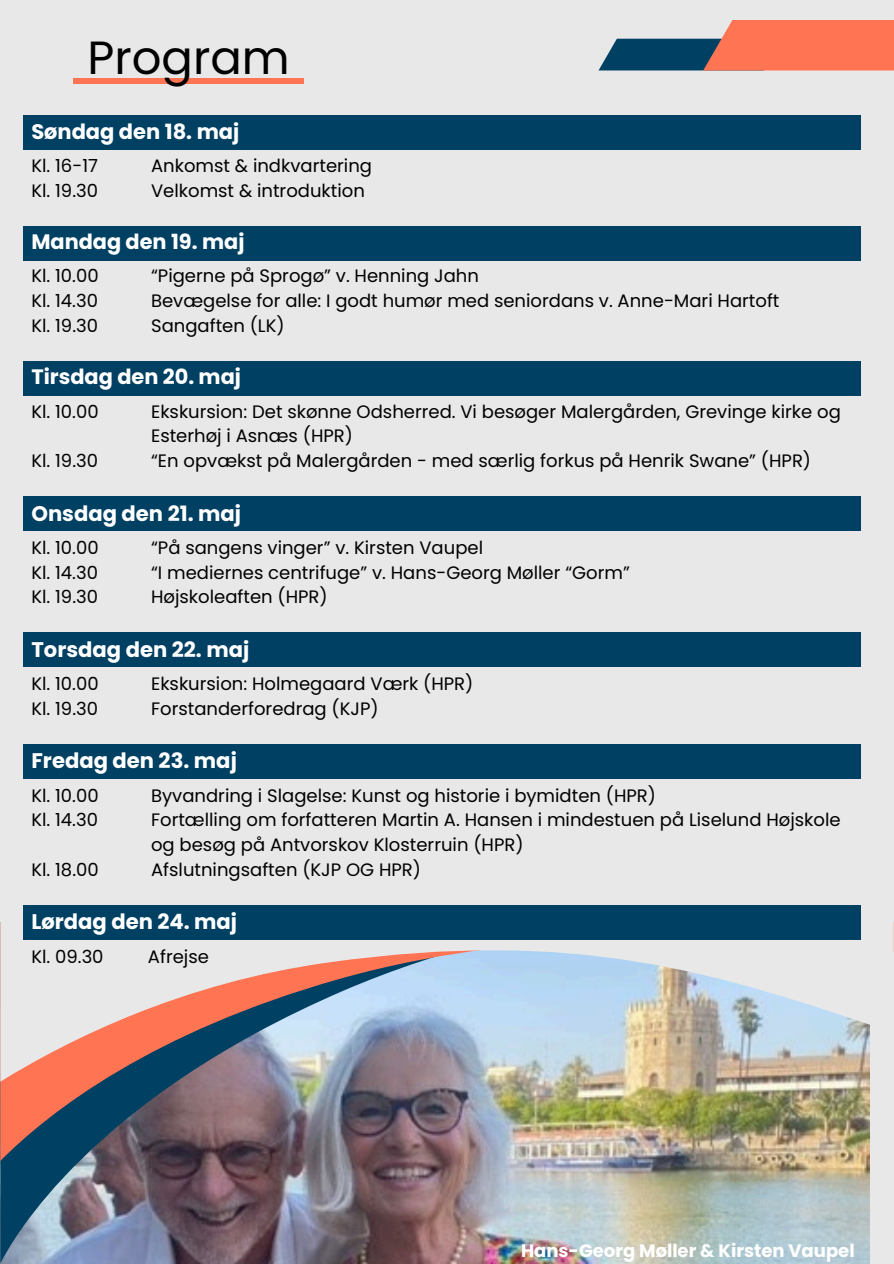
<style>
.page{position:relative;width:894px;height:1264px;background:#fff}
.page>*{position:absolute;margin:0;border:0;box-sizing:border-box;transform-origin:0 0}
.t1{font:46.5px "Poppins";color:#000}
.t2{font:700 21.15px "Poppins";color:#fff}
.t3{font:700 21px "Poppins";color:#fff}
.t4{font:700 20.85px "Poppins";color:#fff}
.t5{font:18px/24.8px "Poppins";color:#000}
.t6{font:700 18px "Poppins";color:#fff}
</style>
<div class="page">
<div style="left:0;top:0;width:893px;height:1263px;background:#e8e8e8"></div>
<svg style="left:599px;top:20px;width:294px;height:50px"></svg>
<div style="left:73px;top:78px;width:231px;height:6px;background:#ff7453"></div>
<img style="left:0;top:1160px;width:870px;height:103px">
<img style="left:0;top:1081px;width:870px;height:79px">
<svg style="left:0;top:921px;width:870px;height:160px"></svg>
<div style="left:23px;top:115px;width:837px;height:35px;background:#004062"></div>
<div style="left:23px;top:226px;width:837px;height:34px;background:#004062"></div>
<div style="left:23px;top:361px;width:837px;height:35px;background:#004062"></div>
<div style="left:23px;top:633px;width:837px;height:34px;background:#004062"></div>
<div style="left:23px;top:744px;width:837px;height:34px;background:#004062"></div>
<div style="left:23px;top:496px;width:837px;height:35px;background:#004062"></div>
<div style="left:23px;top:905px;width:837px;height:34px;background:#004062"></div>
<h2 class="t1" style="left:87px;top:25px;width:204px">Program</h2>
<h1 class="t3" style="left:31px;top:117px;width:209px">Søndag den 18. maj</h1>
<p class="t5" style="left:31px;top:153px;width:68px">Kl. 16-17</p>
<p class="t5" style="left:31px;top:178px;width:68px">Kl. 19.30</p>
<p class="t5" style="left:151px;top:153px;width:222px">Ankomst &amp; indkvartering</p>
<p class="t5" style="left:151px;top:178px;width:215px">Velkomst &amp; introduktion</p>
<p class="t4" style="left:31px;top:227px;width:214px">Mandag den 19. maj</p>
<p class="t5" style="left:31px;top:264px;width:69px">Kl. 10.00</p>
<h2 class="t5" style="left:31px;top:288px;width:68px">Kl. 14.30</h2>
<p class="t5" style="left:31px;top:313px;width:68px">Kl. 19.30</p>
<p class="t5" style="left:151px;top:264px;width:329px">“Pigerne på Sprogø” v. Henning Jahn</p>
<p class="t5" style="left:151px;top:288px;width:629px">Bevægelse for alle: I godt humør med seniordans v. Anne-Mari Hartoft</p>
<p class="t5" style="left:151px;top:313px;width:135px">Sangaften (LK)</p>
<p class="t4" style="left:31px;top:362px;width:211px">Tirsdag den 20. maj</p>
<h2 class="t5" style="left:31px;top:399px;width:69px">Kl. 10.00</h2>
<p class="t5" style="left:31px;top:448px;width:68px">Kl. 19.30</p>
<p class="t5" style="left:151px;top:399px;width:691px">Ekskursion: Det skønne Odsherred. Vi besøger Malergården, Grevinge kirke og<br>Esterhøj i Asnæs (HPR)</p>
<p class="t5" style="left:151px;top:448px;width:661px">“En opvækst på Malergården - med særlig forkus på Henrik Swane” (HPR)</p>
<p class="t2" style="left:31px;top:498px;width:211px">Onsdag den 21. maj</p>
<p class="t5" style="left:31px;top:535px;width:69px">Kl. 10.00</p>
<p class="t5" style="left:31px;top:560px;width:68px">Kl. 14.30</p>
<p class="t5" style="left:31px;top:584px;width:68px">Kl. 19.30</p>
<h2 class="t5" style="left:151px;top:535px;width:333px">“På sangens vinger” v. Kirsten Vaupel</h2>
<p class="t5" style="left:151px;top:560px;width:480px">“I mediernes centrifuge” v. Hans-Georg Møller “Gorm”</p>
<p class="t5" style="left:151px;top:584px;width:178px">Højskoleaften (HPR)</p>
<h2 class="t2" style="left:31px;top:634px;width:219px">Torsdag den 22. maj</h2>
<p class="t5" style="left:31px;top:671px;width:69px">Kl. 10.00</p>
<p class="t5" style="left:31px;top:696px;width:68px">Kl. 19.30</p>
<h2 class="t5" style="left:151px;top:671px;width:324px">Ekskursion: Holmegaard Værk (HPR)</h2>
<p class="t5" style="left:151px;top:696px;width:229px">Forstanderforedrag (KJP)</p>
<p class="t2" style="left:31px;top:746px;width:207px">Fredag den 23. maj</p>
<p class="t5" style="left:31px;top:783px;width:69px">Kl. 10.00</p>
<p class="t5" style="left:31px;top:807px;width:68px">Kl. 14.30</p>
<p class="t5" style="left:31px;top:857px;width:69px">Kl. 18.00</p>
<p class="t5" style="left:151px;top:783px;width:506px">Byvandring i Slagelse: Kunst og historie i bymidten (HPR)</p>
<h2 class="t5" style="left:151px;top:807px;width:690px">Fortælling om forfatteren Martin A. Hansen i mindestuen på Liselund Højskole og besøg på Antvorskov Klosterruin (HPR)</h2>
<p class="t5" style="left:151px;top:857px;width:271px">Afslutningsaften (KJP OG HPR)</p>
<p class="t2" style="left:31px;top:907px;width:207px">Lørdag den 24. maj</p>
<p class="t5" style="left:31px;top:943px;width:74px">Kl. 09.30</p>
<p class="t5" style="left:148px;top:943px;width:62px">Afrejse</p>
<p class="t6" style="left:521px;top:1237px;width:335px">Hans-Georg Møller &amp; Kirsten Vaupel</p>
</div>
